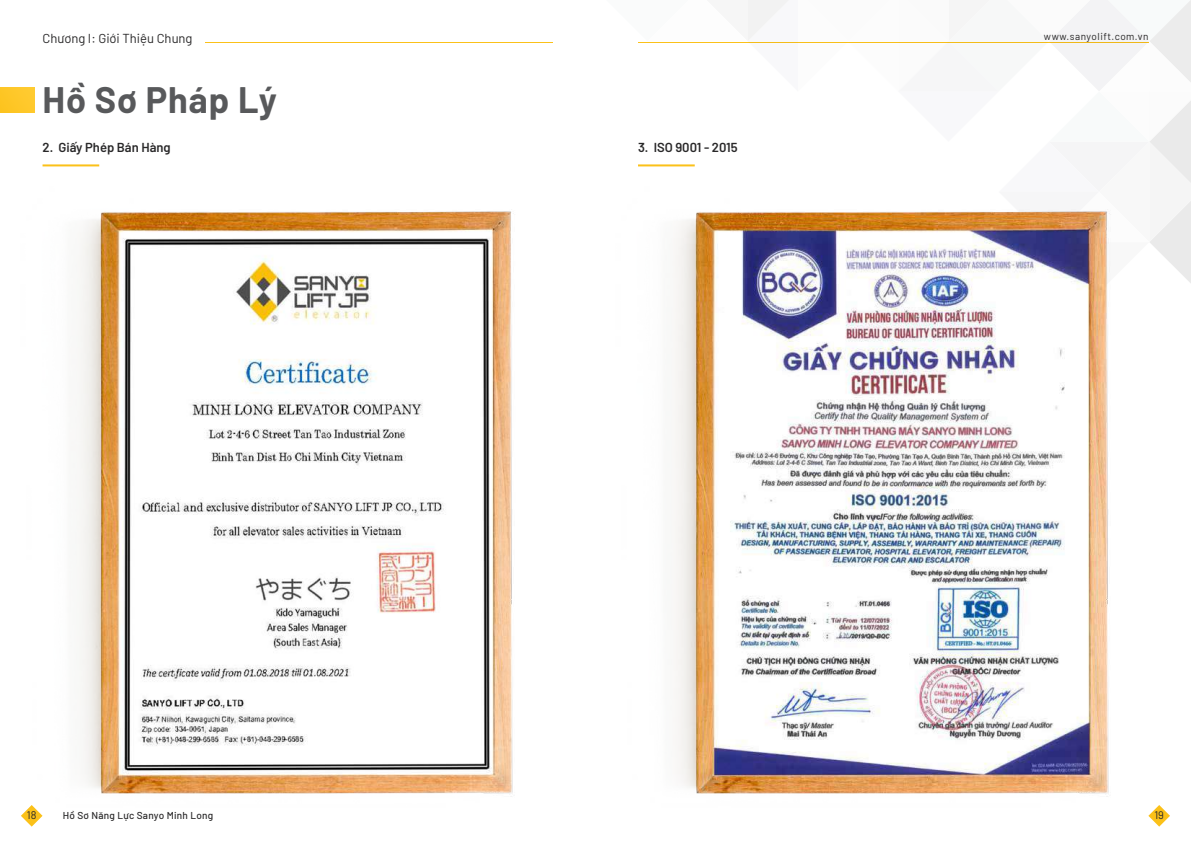
<style>
.page{position:relative;width:1191px;height:842px;background:#fff}
.page>*{position:absolute;margin:0;border:0;box-sizing:border-box;transform-origin:0 0}
.t1{font:700 36px "Barlow";letter-spacing:.025em;color:#58595b}
.t2{font:600 13px "Barlow";color:#292829}
.t3{font:13px "Barlow";color:#292829}
.t4{font:11px "Barlow";color:#292829}
.t5{font:500 10px "Barlow";letter-spacing:.025em;color:#292829}
.t6{font:10px "Barlow";letter-spacing:.05em;color:#292829}
</style>
<div class="page">
<svg style="left:1148px;top:805px;width:22px;height:22px"></svg>
<svg style="left:21px;top:807px;width:22px;height:20px"></svg>
<hr style="left:205px;top:42px;width:347px;height:1px;background:#fbc119">
<svg style="left:638px;top:0;width:553px;height:283px"></svg>
<img style="left:30px;top:211px;width:483px;height:596px">
<img style="left:638px;top:187px;width:509px;height:610px">
<div style="left:0;top:88px;width:34px;height:24px;background:#fec728"></div>
<hr style="left:43px;top:164px;width:56px;height:2px;background:#fbc119">
<hr style="left:638px;top:164px;width:56px;height:2px;background:#fbc119">
<p class="t3" style="left:43px;top:28px;width:152px">Chương I: Giới Thiệu Chung</p>
<h1 class="t1" style="left:43px;top:73px;width:236px">Hồ Sơ Pháp Lý</h1>
<p class="t2" style="left:43px;top:138px;width:130px">2. Giấy Phép Bán Hàng</p>
<p class="t2" style="left:638px;top:138px;width:101px">3. ISO 9001 - 2015</p>
<p class="t6" style="left:1044px;top:29px;width:106px">www.sanyolift.com.vn</p>
<p class="t5" style="left:63px;top:808px;width:152px">Hồ Sơ Năng Lực Sanyo Minh Long</p>
<p class="t4" style="left:27px;top:807px;width:11px">18</p>
<p class="t4" style="left:1154px;top:807px;width:11px">19</p>
</div>
